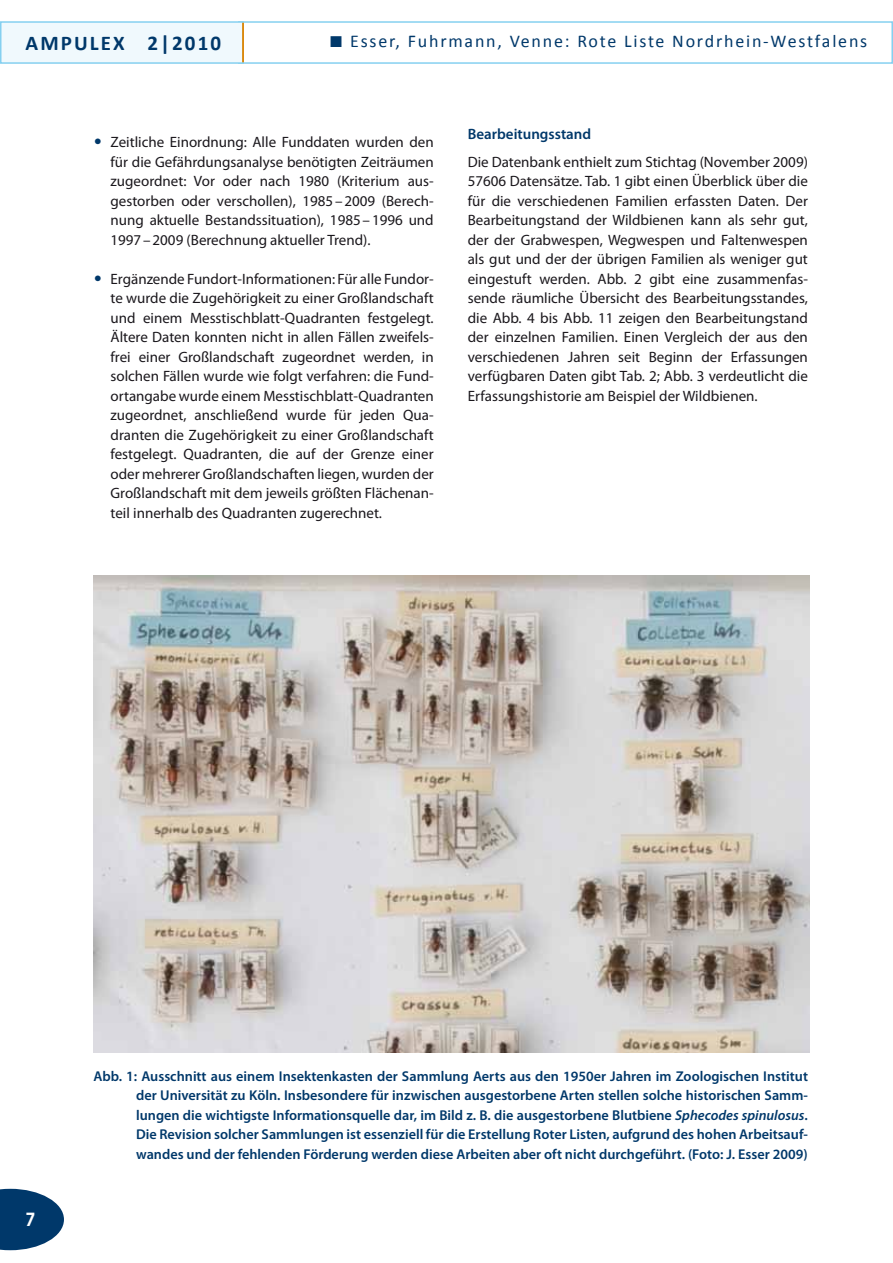
<style>
.page{position:relative;width:893px;height:1263px;background:#fff}
.page>*{position:absolute;margin:0;border:0;box-sizing:border-box;transform-origin:0 0}
.t1{font:700 21px "Calibri";letter-spacing:.1em;color:#00386a}
.t2{font:18px "Calibri";letter-spacing:.1em;color:#00386a}
.t3{font:600 18px "Avant Garde";color:#fff}
.t4{font:15px/19.5px "Myriad Pro";color:#1a171c;text-align:justify}
.t5{font:600 15px "Myriad Pro";color:#00386a}
.t6{font:600 14.25px/19.5px "Myriad Pro";color:#00386a;text-align:justify}
.s1{font-family:"Futura";color:#00386a}
.s2{font-style:italic}
</style>
<div class="page">
<div style="left:238px;top:21px;width:655px;height:43px;border:2px solid #85d0f0"></div>
<svg style="left:0;top:1189px;width:64px;height:61px"></svg>
<div style="left:0;top:21px;width:244px;height:43px;background:#f0f9fd;border:2px solid #85d0f0"></div>
<hr style="left:242px;top:23px;width:2px;height:39px;background:#e18602">
<img style="left:94px;top:576px;width:715px;height:476px">
<h1 class="t1" style="left:26px;top:30px;width:62px">AMPULE</h1>
<h1 class="t1" style="left:113px;top:30px;width:109px">X 2|2010</h1>
<p class="t2" style="left:350px;top:30px;width:519px">Esser, Fuhrmann, Venne: Rote Liste Nordrhein-Westfalens</p>
<p class="t4" style="left:111px;top:132px;width:325px;text-indent:-17px"><span class="s1">•</span> Zeitliche Einordnung: Alle Funddaten wurden den für die Gefährdungsanalyse benötigten Zeiträumen zugeordnet: Vor oder nach 1980 (Kriterium aus&shy;gestorben oder verschollen), 1985–2009 (Berech&shy;nung aktuelle Bestandssituation), 1985–1996 und 1997–2009 (Berechnung aktueller Trend).</p>
<p class="t4" style="left:111px;top:269px;width:325px;text-indent:-17px"><span class="s1">•</span> Ergänzende Fundort-Informationen: Für alle Fundor&shy;te wurde die Zugehörigkeit zu einer Großlandschaft und einem Messtischblatt-Quadranten festgelegt.<br>Ältere Daten konnten nicht in allen Fällen zweifels&shy;frei einer Großlandschaft zugeordnet werden, in solchen Fällen wurde wie folgt verfahren: die Fund&shy;ortangabe wurde einem Messtischblatt-Quadranten zugeordnet, anschließend wurde für jeden Qua&shy;dranten die Zugehörigkeit zu einer Großlandschaft festgelegt. Quadranten, die auf der Grenze einer oder mehrerer Großlandschaften liegen, wurden der Großlandschaft mit dem jeweils größten Flächenan&shy;teil innerhalb des Quadranten zugerechnet.</p>
<p class="t5" style="left:468px;top:124px;width:125px">Bearbeitungsstand</p>
<p class="t4" style="left:468px;top:152px;width:342px">Die Datenbank enthielt zum Stichtag (November 2009)<br>57606 Datensätze. Tab. 1 gibt einen Überblick über die für die verschiedenen Familien erfassten Daten. Der Bearbeitungstand der Wildbienen kann als sehr gut, der der Grabwespen, Wegwespen und Faltenwespen als gut und der der übrigen Familien als weniger gut eingestuft werden. Abb. 2 gibt eine zusammenfas&shy;sende räumliche Übersicht des Bearbeitungsstandes, die Abb. 4 bis Abb. 11 zeigen den Bearbeitungstand der einzelnen Familien. Einen Vergleich der aus den verschiedenen Jahren seit Beginn der Erfassungen verfügbaren Daten gibt Tab. 2; Abb. 3 verdeutlicht die Erfassungshistorie am Beispiel der Wildbienen.</p>
<p class="t3" style="left:26px;top:1208px;width:12px">7</p>
<p class="t6" style="left:136px;top:1066px;width:673px;text-indent:-43px">Abb. 1: Ausschnitt aus einem Insektenkasten der Sammlung Aerts aus den 1950er Jahren im Zoologischen Institut der Universität zu Köln. Insbesondere für inzwischen ausgestorbene Arten stellen solche historischen Samm&shy;lungen die wichtigste Informationsquelle dar, im Bild z. B. die ausgestorbene Blutbiene <span class="s2">Sphecodes spinulosus</span>.<br>Die Revision solcher Sammlungen ist essenziell für die Erstellung Roter Listen, aufgrund des hohen Arbeitsauf&shy;wandes und der fehlenden Förderung werden diese Arbeiten aber oft nicht durchgeführt. (Foto: J. Esser 2009)</p>
</div>
